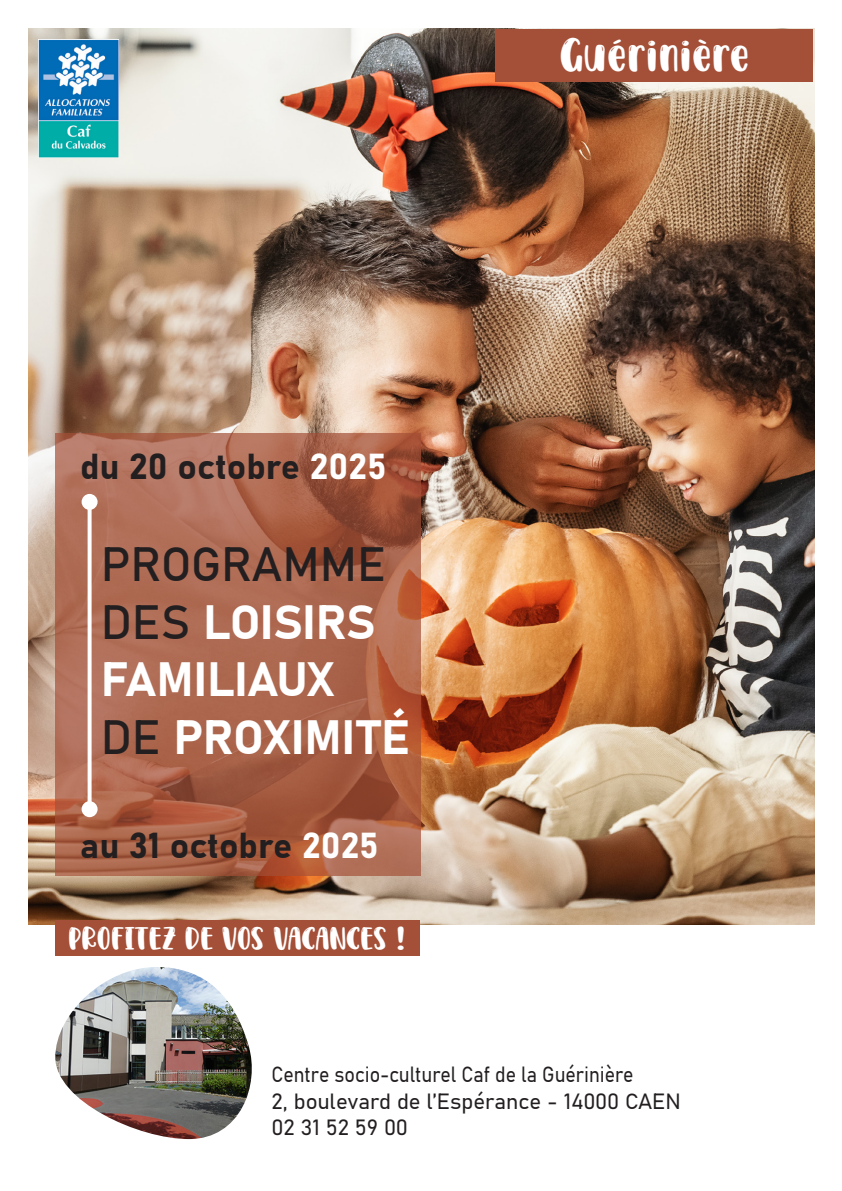
<style>
.page{position:relative;width:842px;height:1191px;background:#fff}
.page>*{position:absolute;margin:0;border:0;box-sizing:border-box;transform-origin:0 0}
.t1{font:48px "Bahnschrift";letter-spacing:-.01em;color:#fff}
.t2{font:48px "Bahnschrift";letter-spacing:-.01em;color:#231f20}
.t3{font:36px "Bahnschrift";color:#231f20}
.t4{font:36px "DEARSANTA";letter-spacing:-.035em;color:#fff;scale:1.25 1}
.t5{font:24px "DEARSANTA";letter-spacing:-.05em;color:#fff;scale:1.25 1}
.t6{font:22px "Bahnschrift";color:#231f20}
.t7{font:22px "Bahnschrift";color:#231f20;scale:.88 1}
.s1{color:#fff}
.s2{color:#231f20}
.s3{font-family:"Arial Rounded MT Bold";font-size:32px}
</style>
<div class="page">
<img style="left:28px;top:28px;width:786px;height:896px">
<svg style="left:55px;top:433px;width:366px;height:442px;background:#ac664d"></svg>
<svg style="left:88px;top:510px;width:4px;height:291px"></svg>
<div style="left:82px;top:494px;width:16px;height:16px;background:#fff;border-radius:50%"></div>
<div style="left:82px;top:801px;width:16px;height:16px;background:#fff;border-radius:50%"></div>
<div style="left:55px;top:920px;width:365px;height:36px;background:#a44f37"></div>
<img style="left:55px;top:967px;width:197px;height:172px">
<img style="left:38px;top:40px;width:81px;height:117px">
<div style="left:495px;top:29px;width:318px;height:52px;background:#a44f37"></div>
<p class="t3" style="left:80px;top:438px;width:308px">du 20 octobre <span class="s1">2025</span></p>
<p class="t2" style="left:101px;top:528px;width:287px">PROGRAMME</p>
<p class="t1" style="left:101px;top:585px;width:276px"><span class="s2">DES</span> LOISIRS</p>
<p class="t1" style="left:101px;top:643px;width:235px">FAMILIAUX</p>
<p class="t1" style="left:101px;top:700px;width:310px"><span class="s2">DE</span> PROXIMITÉ</p>
<p class="t3" style="left:80px;top:818px;width:300px">au 31 octobre <span class="s1">2025</span></p>
<p class="t5" style="left:68px;top:921px;width:273px">PROFITEZ DE VOS VACANCES <span class="s3">!</span></p>
<p class="t4" style="left:559px;top:30px;width:153px">Guérinière</p>
<p class="t7" style="left:271px;top:1058px;width:413px">Centre socio-culturel Caf de la Guérinière</p>
<p class="t6" style="left:271px;top:1084px;width:411px">2, boulevard de l’Espérance - 14000 CAEN</p>
<p class="t6" style="left:271px;top:1110px;width:138px">02 31 52 59 00</p>
</div>
